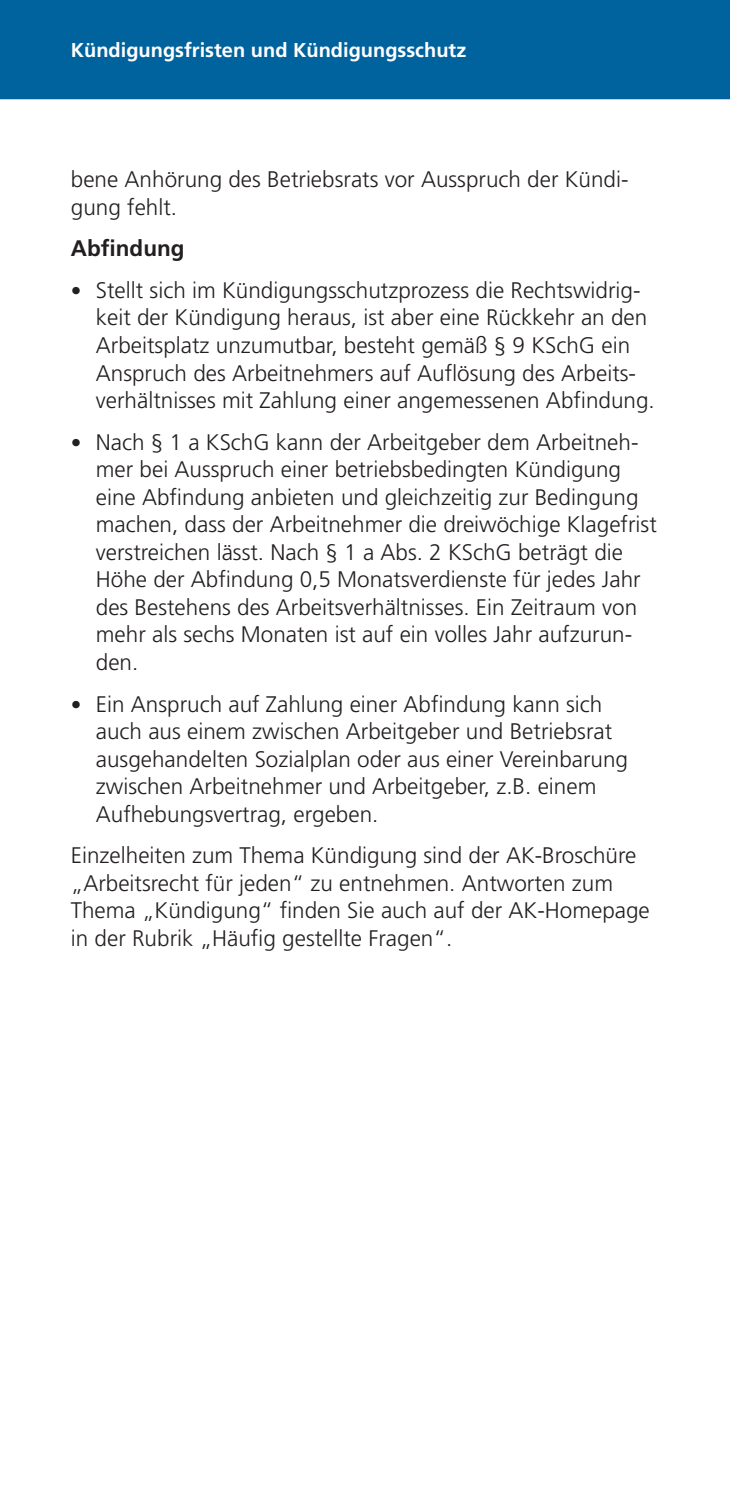
<style>
.page{position:relative;width:730px;height:1489px;background:#fff}
.page>*{position:absolute;margin:0;border:0;box-sizing:border-box;transform-origin:0 0}
.Fließtext{font:300 22.5px/27.5px "Frutiger LT Pro";color:#231f20}
.Fließtext_fett___2{font:700 22.5px "Frutiger LT Pro";color:#231f20}
.Kopfzeile_2_innen{font:700 20px "Frutiger LT Pro";color:#fff}
.s1{font-size:21.25px}
</style>
<div class="page">
<div style="left:0;top:0;width:730px;height:99px;background:#00639e"></div>
<p class="Kopfzeile_2_innen" style="left:71px;top:38px;width:397px">Kündigungsfristen und Kündigungsschutz</p>
<h3 class="Fließtext" style="left:71px;top:166px;width:559px">bene Anhörung des Betriebsrats vor Ausspruch der Kündi&shy;gung fehlt.</h3>
<h2 class="Fließtext_fett___2" style="left:71px;top:235px;width:115px">Abfindung</h2>
<h3 class="Fließtext" style="left:96px;top:276px;width:560px;text-indent:-25px"><span class="s1">•</span> Stellt sich im Kündigungsschutzprozess die Rechtswidrig&shy;keit der Kündigung heraus, ist aber eine Rückkehr an den Arbeitsplatz unzumutbar, besteht gemäß § 9 KSchG ein Anspruch des Arbeitnehmers auf Auflösung des Arbeits&shy;verhältnisses mit Zahlung einer angemessenen Abfindung.</h3>
<h3 class="Fließtext" style="left:96px;top:428px;width:562px;text-indent:-25px"><span class="s1">•</span> Nach § 1 a KSchG kann der Arbeitgeber dem Arbeitneh&shy;mer bei Ausspruch einer betriebsbedingten Kündigung eine Abfindung anbieten und gleichzeitig zur Bedingung machen, dass der Arbeitnehmer die dreiwöchige Klagefrist verstreichen lässt. Nach § 1 a Abs. 2 KSchG beträgt die Höhe der Abfindung 0,5 Monatsverdienste für jedes Jahr des Bestehens des Arbeitsverhältnisses. Ein Zeitraum von mehr als sechs Monaten ist auf ein volles Jahr aufzurun&shy;den.</h3>
<h3 class="Fließtext" style="left:96px;top:690px;width:534px;text-indent:-25px"><span class="s1">•</span> Ein Anspruch auf Zahlung einer Abfindung kann sich auch aus einem zwischen Arbeitgeber und Betriebsrat ausgehandelten Sozialplan oder aus einer Vereinbarung zwischen Arbeitnehmer und Arbeitgeber, z.B. einem Aufhebungsvertrag, ergeben.</h3>
<h3 class="Fließtext" style="left:71px;top:841px;width:580px">Einzelheiten zum Thema Kündigung sind der AK-Broschüre „Arbeitsrecht für jeden“ zu entnehmen. Antworten zum Thema „Kündigung“ finden Sie auch auf der AK-Homepage in der Rubrik „Häufig gestellte Fragen“.</h3>
</div>
